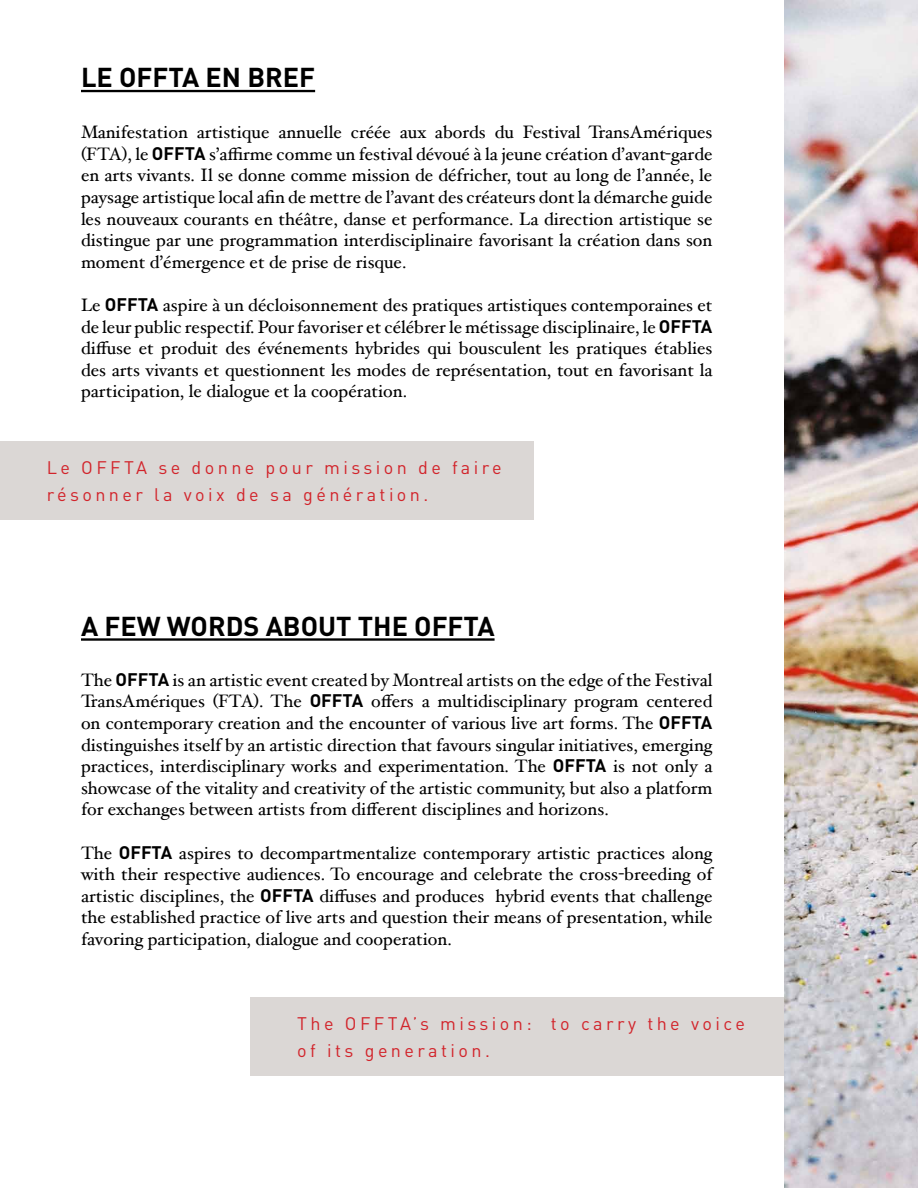
<style>
.page{position:relative;width:918px;height:1188px;background:#fff}
.page>*{position:absolute;margin:0;border:0;box-sizing:border-box;transform-origin:0 0}
.t1{font:700 27px "DIN";color:#000}
.t2{font:18px/21.6px "Hoefler Text";color:#000;text-align:justify}
.t3{font:18px/27px "DIN";letter-spacing:.19em;color:#d2232a}
.s1{font-family:"DIN";font-weight:700}
</style>
<div class="page">
<div style="left:0;top:442px;width:534px;height:78px;background:#dbd7d5"></div>
<img style="left:784px;top:0;width:134px;height:1188px">
<hr style="left:81px;top:90px;width:234px;height:2px;background:#000">
<div style="left:251px;top:998px;width:533px;height:78px;background:#dbd7d5"></div>
<hr style="left:81px;top:638px;width:414px;height:3px;background:#000">
<h1 class="t1" style="left:81px;top:60px;width:236px">LE OFFTA EN BREF</h1>
<p class="t2" style="left:81px;top:121px;width:633px">Manifestation artistique annuelle créée aux abords du Festival TransAmériques (FTA), le <span class="s1">OFFTA</span> s’affirme comme un festival dévoué à la jeune création d’avant-garde en arts vivants. Il se donne comme mission de défricher, tout au long de l’année, le paysage artistique local afin de mettre de l’avant des créateurs dont la démarche guide les nouveaux courants en théâtre, danse et performance. La direction artistique se distingue par une programmation interdisciplinaire favorisant la création dans son moment d’émergence et de prise de risque.</p>
<p class="t2" style="left:81px;top:294px;width:633px">Le <span class="s1">OFFTA</span> aspire à un décloisonnement des pratiques artistiques contemporaines et de leur public respectif. Pour favoriser et célébrer le métissage disciplinaire, le <span class="s1">OFFTA </span>diffuse et produit des événements hybrides qui bousculent les pratiques établies des arts vivants et questionnent les modes de représentation, tout en favorisant la participation, le dialogue et la coopération.</p>
<p class="t3" style="left:47px;top:453px;width:456px">Le OFFTA se donne pour mission de faire résonner la voix de sa génération.</p>
<h1 class="t1" style="left:81px;top:608px;width:415px">A FEW WORDS ABOUT THE OFFTA</h1>
<p class="t2" style="left:81px;top:669px;width:633px">The <span class="s1">OFFTA</span> is an artistic event created by Montreal artists on the edge of the Festival TransAmériques (FTA). The <span class="s1">OFFTA</span> offers a multidisciplinary program centered on contemporary creation and the encounter of various live art forms. The <span class="s1">OFFTA </span>distinguishes itself by an artistic direction that favours singular initiatives, emerging practices, interdisciplinary works and experimentation. The <span class="s1">OFFTA</span> is not only a showcase of the vitality and creativity of the artistic community, but also a platform for exchanges between artists from different disciplines and horizons.</p>
<p class="t2" style="left:81px;top:842px;width:633px">The <span class="s1">OFFTA</span> aspires to decompartmentalize contemporary artistic practices along with their respective audiences. To encourage and celebrate the cross-breeding of artistic disciplines, the <span class="s1">OFFTA</span> diffuses and produces hybrid events that challenge the established practice of live arts and question their means of presentation, while favoring participation, dialogue and cooperation.</p>
<p class="t3" style="left:297px;top:1009px;width:449px">The OFFTA’s mission: to carry the voice of its generation.</p>
</div>
